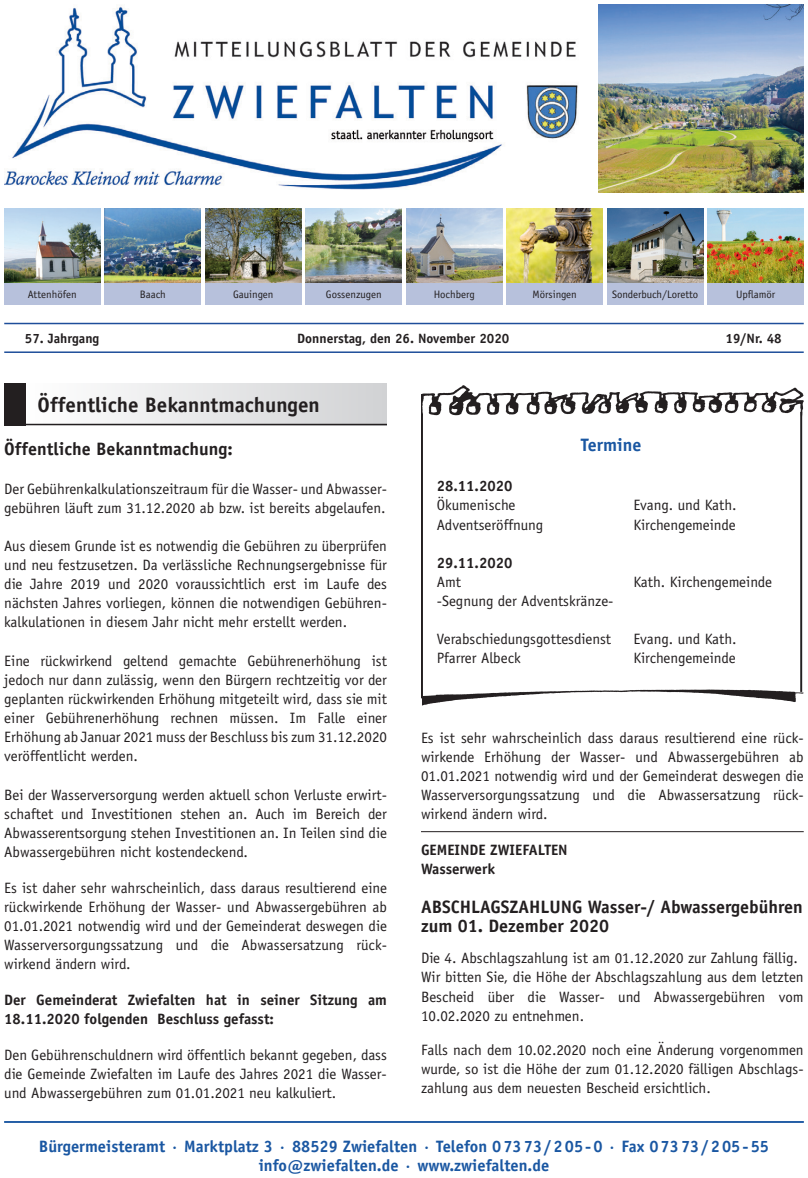
<style>
.page{position:relative;width:808px;height:1178px;background:#fff}
.page>*{position:absolute;margin:0;border:0;box-sizing:border-box;transform-origin:0 0}
.t1{font:700 21px "Officina Sans";color:#231f20}
.t2{font:700 18px/19.5px "Officina Sans";color:#231f20}
.t3{font:700 18px "Officina Sans";color:#1a57a2}
.t4{font:700 16.5px/19.5px "Officina Sans";color:#1a57a2;text-align:center}
.t5{font:15px/19.2px "Officina Sans";color:#231f20;text-align:justify}
.t6{font:700 15px/19.2px "Officina Sans";color:#231f20}
.t7{font:700 13.5px "Officina Sans";color:#231f20}
.t8{font:10.8px "Officina Sans";color:#231f20}
</style>
<div class="page">
<hr style="left:421px;top:414px;width:2px;height:284px;background:#231f20">
<hr style="left:800px;top:412px;width:2px;height:280px;background:#231f20">
<img style="left:421px;top:385px;width:383px;height:32px">
<img style="left:422px;top:689px;width:381px;height:17px">
<hr style="left:4px;top:1121px;width:800px;height:2px;background:#1a57a2">
<svg style="left:26px;top:383px;width:361px;height:41px"></svg>
<div style="left:4px;top:383px;width:22px;height:42px;background:#231f20"></div>
<hr style="left:4px;top:424px;width:383px;height:1px;background:#231f20">
<hr style="left:421px;top:831px;width:383px;height:1px;background:#231f20">
<div style="left:4px;top:324px;width:800px;height:29px;background:#fff;border:2px solid #fff"></div>
<img style="left:4px;top:6px;width:574px;height:184px">
<img style="left:4px;top:208px;width:96px;height:75px">
<img style="left:105px;top:208px;width:96px;height:75px">
<img style="left:205px;top:208px;width:96px;height:75px">
<img style="left:306px;top:208px;width:96px;height:75px">
<img style="left:406px;top:208px;width:96px;height:75px">
<img style="left:507px;top:208px;width:96px;height:75px">
<img style="left:607px;top:208px;width:96px;height:75px">
<img style="left:708px;top:208px;width:96px;height:75px">
<div style="left:4px;top:283px;width:96px;height:21px;background:#b7c1dc"></div>
<div style="left:205px;top:283px;width:96px;height:21px;background:#b7c1dc"></div>
<div style="left:306px;top:283px;width:96px;height:21px;background:#b7c1dc"></div>
<div style="left:607px;top:283px;width:96px;height:21px;background:#b7c1dc"></div>
<div style="left:708px;top:283px;width:96px;height:21px;background:#b7c1dc"></div>
<div style="left:507px;top:283px;width:96px;height:21px;background:#b7c1dc"></div>
<div style="left:406px;top:283px;width:96px;height:21px;background:#b7c1dc"></div>
<div style="left:105px;top:283px;width:96px;height:21px;background:#b7c1dc"></div>
<hr style="left:4px;top:323px;width:800px;height:1px;background:#1e4e9a">
<hr style="left:4px;top:351px;width:800px;height:2px;background:#1e4e9a">
<img style="left:598px;top:4px;width:206px;height:188px">
<p class="t8" style="left:28px;top:288px;width:50px">Attenhöfen</p>
<p class="t8" style="left:140px;top:288px;width:28px">Baach</p>
<p class="t8" style="left:233px;top:288px;width:42px">Gauingen</p>
<p class="t8" style="left:326px;top:288px;width:57px">Gossenzugen</p>
<p class="t8" style="left:434px;top:288px;width:42px">Hochberg</p>
<p class="t8" style="left:532px;top:288px;width:46px">Mörsingen</p>
<p class="t8" style="left:612px;top:288px;width:88px">Sonderbuch/Loretto</p>
<p class="t8" style="left:736px;top:288px;width:41px">Upflamör</p>
<p class="t7" style="left:25px;top:330px;width:76px">57. Jahrgang</p>
<p class="t7" style="left:297px;top:330px;width:214px">Donnerstag, den 26. November 2020</p>
<p class="t7" style="left:725px;top:330px;width:58px">19/Nr. 48</p>
<h1 class="t1" style="left:38px;top:392px;width:284px">Öffentliche Bekanntmachungen</h1>
<p class="t2" style="left:4px;top:439px;width:230px">Öffentliche Bekanntmachung:</p>
<p class="t5" style="left:4px;top:479px;width:383px">Der Gebührenkalkulationszeitraum für die Wasser- und Abwasser&shy;gebühren läuft zum 31.12.2020 ab bzw. ist bereits abgelaufen.</p>
<p class="t5" style="left:4px;top:536px;width:384px">Aus diesem Grunde ist es notwendig die Gebühren zu überprüfen und neu festzusetzen. Da verlässliche Rechnungsergebnisse für die Jahre 2019 und 2020 voraussichtlich erst im Laufe des nächsten Jahres vorliegen, können die notwendigen Gebühren&shy;kalkulationen in diesem Jahr nicht mehr erstellt werden.</p>
<p class="t5" style="left:4px;top:651px;width:384px">Eine rückwirkend geltend gemachte Gebührenerhöhung ist jedoch nur dann zulässig, wenn den Bürgern rechtzeitig vor der geplanten rückwirkenden Erhöhung mitgeteilt wird, dass sie mit einer Gebührenerhöhung rechnen müssen. Im Falle einer Erhöhung ab Januar 2021 muss der Beschluss bis zum 31.12.2020 veröffentlicht werden.</p>
<p class="t5" style="left:4px;top:785px;width:384px">Bei der Wasserversorgung werden aktuell schon Verluste erwirt&shy;schaftet und Investitionen stehen an. Auch im Bereich der Abwasserentsorgung stehen Investitionen an. In Teilen sind die Abwassergebühren nicht kostendeckend.</p>
<p class="t5" style="left:4px;top:878px;width:384px">Es ist daher sehr wahrscheinlich, dass daraus resultierend eine rückwirkende Erhöhung der Wasser- und Abwassergebühren ab 01.01.2021 notwendig wird und der Gemeinderat deswegen die Wasserversorgungssatzung und die Abwassersatzung rück&shy;wirkend ändern wird.</p>
<p class="t6" style="left:4px;top:990px;width:384px">Der Gemeinderat Zwiefalten hat in seiner Sitzung am<br>18.11.2020 folgenden Beschluss gefasst:</p>
<p class="t5" style="left:4px;top:1045px;width:384px">Den Gebührenschuldnern wird öffentlich bekannt gegeben, dass die Gemeinde Zwiefalten im Laufe des Jahres 2021 die Wasser&shy;und Abwassergebühren zum 01.01.2021 neu kalkuliert.</p>
<p class="t3" style="left:581px;top:433px;width:62px">Termine</p>
<p class="t6" style="left:437px;top:476px;width:77px">28.11.2020</p>
<p class="t5" style="left:437px;top:496px;width:80px">Ökumenische</p>
<p class="t5" style="left:633px;top:496px;width:105px">Evang. und Kath.</p>
<p class="t5" style="left:437px;top:515px;width:108px">Adventseröffnung</p>
<p class="t5" style="left:633px;top:515px;width:104px">Kirchengemeinde</p>
<p class="t6" style="left:437px;top:553px;width:77px">29.11.2020</p>
<p class="t5" style="left:437px;top:572px;width:26px">Amt</p>
<p class="t5" style="left:633px;top:572px;width:140px">Kath. Kirchengemeinde</p>
<p class="t5" style="left:437px;top:591px;width:178px">-Segnung der Adventskränze-</p>
<p class="t5" style="left:437px;top:630px;width:176px">Verabschiedungsgottesdienst</p>
<p class="t5" style="left:633px;top:630px;width:105px">Evang. und Kath.</p>
<p class="t5" style="left:437px;top:649px;width:85px">Pfarrer Albeck</p>
<p class="t5" style="left:633px;top:649px;width:104px">Kirchengemeinde</p>
<p class="t5" style="left:421px;top:728px;width:384px">Es ist sehr wahrscheinlich dass daraus resultierend eine rück&shy;wirkende Erhöhung der Wasser- und Abwassergebühren ab 01.01.2021 notwendig wird und der Gemeinderat deswegen die Wasserversorgungssatzung und die Abwassersatzung rück&shy;wirkend ändern wird.</p>
<p class="t6" style="left:421px;top:840px;width:148px">GEMEINDE ZWIEFALTEN<br>Wasserwerk</p>
<p class="t2" style="left:421px;top:896px;width:383px">ABSCHLAGSZAHLUNG Wasser-/ Abwassergebühren zum 01. Dezember 2020</p>
<p class="t5" style="left:421px;top:948px;width:384px;text-align:left">Die 4. Abschlagszahlung ist am 01.12.2020 zur Zahlung fällig.<br>Wir bitten Sie, die Höhe der Abschlagszahlung aus dem letzten Bescheid über die Wasser- und Abwassergebühren vom 10.02.2020 zu entnehmen.</p>
<p class="t5" style="left:421px;top:1040px;width:384px">Falls nach dem 10.02.2020 noch eine Änderung vorgenommen wurde, so ist die Höhe der zum 01.12.2020 fälligen Abschlags&shy;zahlung aus dem neuesten Bescheid ersichtlich.</p>
<p class="t4" style="left:39px;top:1136px;width:731px">Bürgermeisteramt · Marktplatz 3 · 88529 Zwiefalten · Telefon 07373/205-0 · Fax 07373/205-55 info@zwiefalten.de · www.zwiefalten.de</p>
</div>
